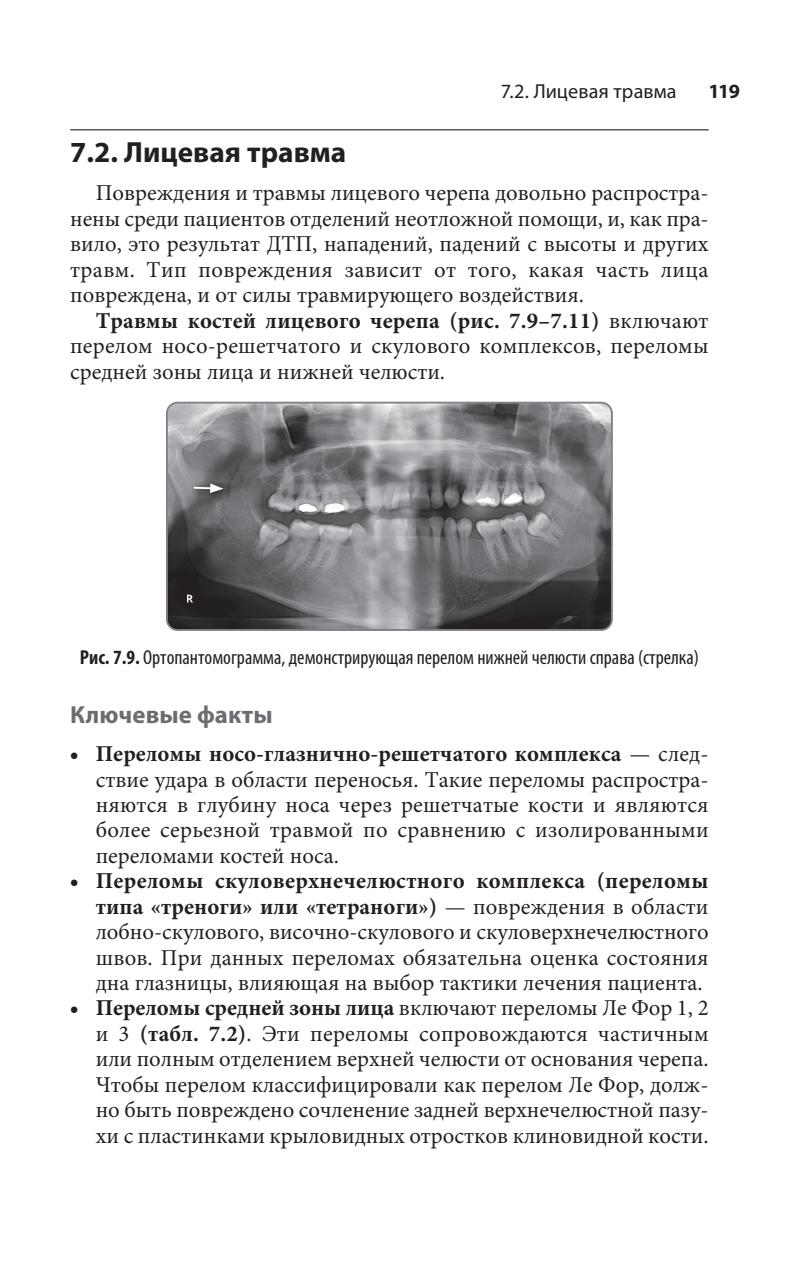
<style>
.page{position:relative;width:798px;height:1276px;background:#fff}
.page>*{position:absolute;margin:0;border:0;box-sizing:border-box;transform-origin:0 0}
.t1{font:700 29.25px "Myriad Pro";color:#231f20}
.t2{font:700 24.75px "Myriad Pro";letter-spacing:.005em;color:#6c6d70}
.t3{font:22.72px/25.4px "Minion Pro";color:#231f20;text-align:justify}
.t4{font:condensed 20.25px "Myriad Pro";color:#231f20}
.t5{font:20.25px "Myriad Pro";letter-spacing:.01em;color:#231f20}
.t6{font:700 20.25px "Myriad Pro";color:#231f20}
.s1{font-weight:700}
</style>
<div class="page">
<hr style="left:70px;top:129px;width:638px;height:1px;background:#231f20">
<img style="left:167px;top:403px;width:444px;height:227px;border-radius:11px">
<img style="left:189px;top:479px;width:40px;height:20px">
<svg style="left:193px;top:483px;width:30px;height:10px"></svg>
<div style="left:166px;top:402px;width:446px;height:229px;border:2px solid #808285;border-radius:11px"></div>
<p class="t5" style="left:500px;top:84px;width:177px">7.2. Лицевая травма</p>
<p class="t6" style="left:708px;top:84px;width:33px">119</p>
<p class="t1" style="left:70px;top:141px;width:277px">7.2. Лицевая травма</p>
<p class="t3" style="left:70px;top:182px;width:639px;text-indent:26px">Повреждения и травмы лицевого черепа довольно распростра&shy;нены среди пациентов отделений неотложной помощи, и, как пра&shy;вило, это результат ДТП, нападений, падений с высоты и других травм. Тип повреждения зависит от того, какая часть лица повреждена, и от силы травмирующего воздействия.</p>
<p class="t3" style="left:70px;top:309px;width:639px;text-indent:26px"><span class="s1">Травмы костей лицевого черепа (рис. 7.9–7.11)</span> включают перелом носо-решетчатого и скулового комплексов, переломы средней зоны лица и нижней челюсти.</p>
<p class="t4" style="left:80px;top:650px;width:620px"><span class="s1">Рис. 7.9.</span> Ортопантомограмма, демонстрирующая перелом нижней челюсти справа (стрелка)</p>
<p class="t2" style="left:70px;top:705px;width:204px">Ключевые факты</p>
<p class="t3" style="left:96px;top:743px;width:614px;text-indent:-26px">• <span class="s1">Переломы носо-глазнично-решетчатого комплекса</span> — след&shy;ствие удара в области переносья. Такие переломы распростра&shy;няются в глубину носа через решетчатые кости и являются более серьезной травмой по сравнению с изолированными переломами костей носа.</p>
<p class="t3" style="left:96px;top:870px;width:614px;text-indent:-26px">• <span class="s1">Переломы скуловерхнечелюстного комплекса (переломы типа «треноги» или «тетраноги»)</span> — повреждения в области лобно-скулового, височно-скулового и скуловерхнечелюстного швов. При данных переломах обязательна оценка состояния дна глазницы, влияющая на выбор тактики лечения пациента.</p>
<p class="t3" style="left:96px;top:997px;width:614px;text-indent:-26px">• <span class="s1">Переломы средней зоны лица</span> включают переломы Ле Фор 1, 2 и 3 <span class="s1">(табл. 7.2)</span>. Эти переломы сопровождаются частичным или полным отделением верхней челюсти от основания черепа.<br>Чтобы перелом классифицировали как перелом Ле Фор, долж&shy;но быть повреждено сочленение задней верхнечелюстной пазу&shy;хи с пластинками крыловидных отростков клиновидной кости.</p>
</div>
